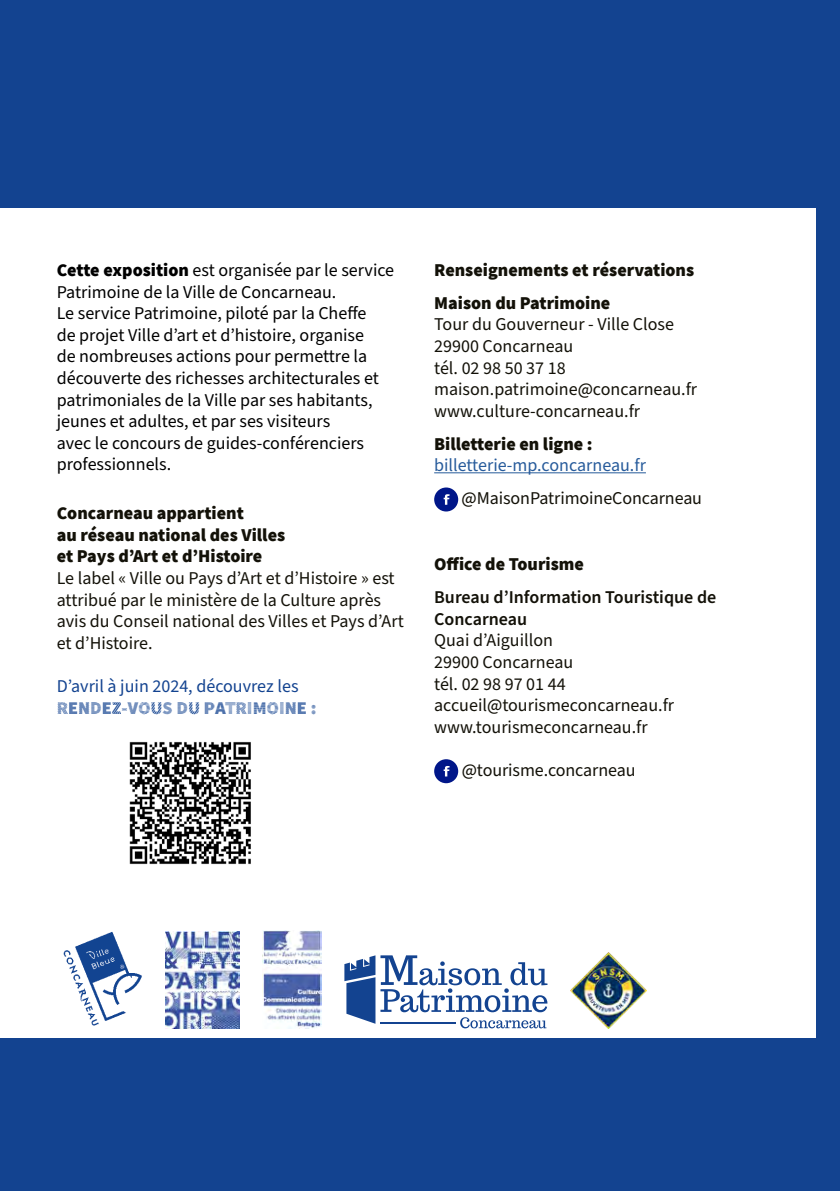
<style>
.page{position:relative;width:840px;height:1191px;background:#fff}
.page>*{position:absolute;margin:0;border:0;box-sizing:border-box;transform-origin:0 0}
.t1{font:18px/21.6px "Source Sans Pro";color:#131108}
.t2{font:18px/21.6px "Source Sans Pro";color:#000}
.t3{font:900 18px/21.6px "Source Sans Pro";color:#131108}
.t4{font:600 18px/21.6px "Source Sans Pro";color:#131108}
.t5{font:18px "Source Sans Pro";color:#134390}
.t6{font:18px "Source Sans Pro";color:#275b9b}
.t7{font:900 18px "Source Sans Pro DISPLAYV2";color:#134390}
.s1{font-weight:900}
</style>
<div class="page">
<div style="left:0;top:0;width:839px;height:1191px;background:#134390"></div>
<div style="left:0;top:208px;width:815px;height:829px;background:#fff"></div>
<img style="left:166px;top:931px;width:73px;height:97px">
<img style="left:262px;top:930px;width:59px;height:98px">
<img style="left:63px;top:932px;width:79px;height:94px">
<hr style="left:434px;top:472px;width:211px;height:1px;background:#275b9b">
<div style="left:434px;top:487px;width:24px;height:24px;background:#001689;border-radius:50%"></div>
<svg style="left:443px;top:494px;width:6px;height:11px"></svg>
<div style="left:434px;top:759px;width:24px;height:24px;background:#001689;border-radius:50%"></div>
<svg style="left:443px;top:766px;width:6px;height:10px"></svg>
<svg style="left:344px;top:955px;width:203px;height:73px"></svg>
<img style="left:570px;top:952px;width:76px;height:76px">
<img style="left:129px;top:741px;width:122px;height:124px">
<p class="t2" style="left:57px;top:260px;width:339px"><span class="s1">Cette exposition</span> est organisée par le service Patrimoine de la Ville de Concarneau.<br>Le service Patrimoine, piloté par la Cheffe<br>de projet Ville d’art et d’histoire, organise<br>de nombreuses actions pour permettre la découverte des richesses architecturales et patrimoniales de la Ville par ses habitants, jeunes et adultes, et par ses visiteurs<br>avec le concours de guides-conférenciers professionnels.</p>
<p class="t3" style="left:57px;top:502px;width:230px">Concarneau appartient<br>au réseau national des Villes et Pays d’Art et d’Histoire</p>
<p class="t1" style="left:57px;top:568px;width:348px">Le label « Ville ou Pays d’Art et d’Histoire » est attribué par le ministère de la Culture après avis du Conseil national des Villes et Pays d’Art et d’Histoire.</p>
<p class="t5" style="left:57px;top:674px;width:243px">D’avril à juin 2024, découvrez les</p>
<p class="t7" style="left:57px;top:698px;width:261px">RENDEZ-VOUS DU PATRIMOINE :</p>
<p class="t3" style="left:434px;top:253px;width:261px;line-height:33px">Renseignements et réservations<br>Maison du Patrimoine</p>
<p class="t1" style="left:434px;top:314px;width:264px">Tour du Gouverneur - Ville Close<br>29900 Concarneau<br>tél. 02 98 50 37 18 maison.patrimoine@concarneau.fr www.culture-concarneau.fr</p>
<p class="t3" style="left:434px;top:433px;width:160px">Billetterie en ligne :</p>
<p class="t6" style="left:434px;top:453px;width:213px">billetterie-mp.concarneau.fr</p>
<p class="t1" style="left:461px;top:488px;width:242px">@MaisonPatrimoineConcarneau</p>
<p class="t3" style="left:434px;top:553px;width:151px">Office de Tourisme</p>
<p class="t4" style="left:434px;top:587px;width:283px">Bureau d’Information Touristique de<br>Concarneau</p>
<p class="t1" style="left:434px;top:630px;width:241px">Quai d’Aiguillon<br>29900 Concarneau<br>tél. 02 98 97 01 44 accueil@tourismeconcarneau.fr www.tourismeconcarneau.fr</p>
<p class="t1" style="left:461px;top:760px;width:175px">@tourisme.concarneau</p>
</div>
